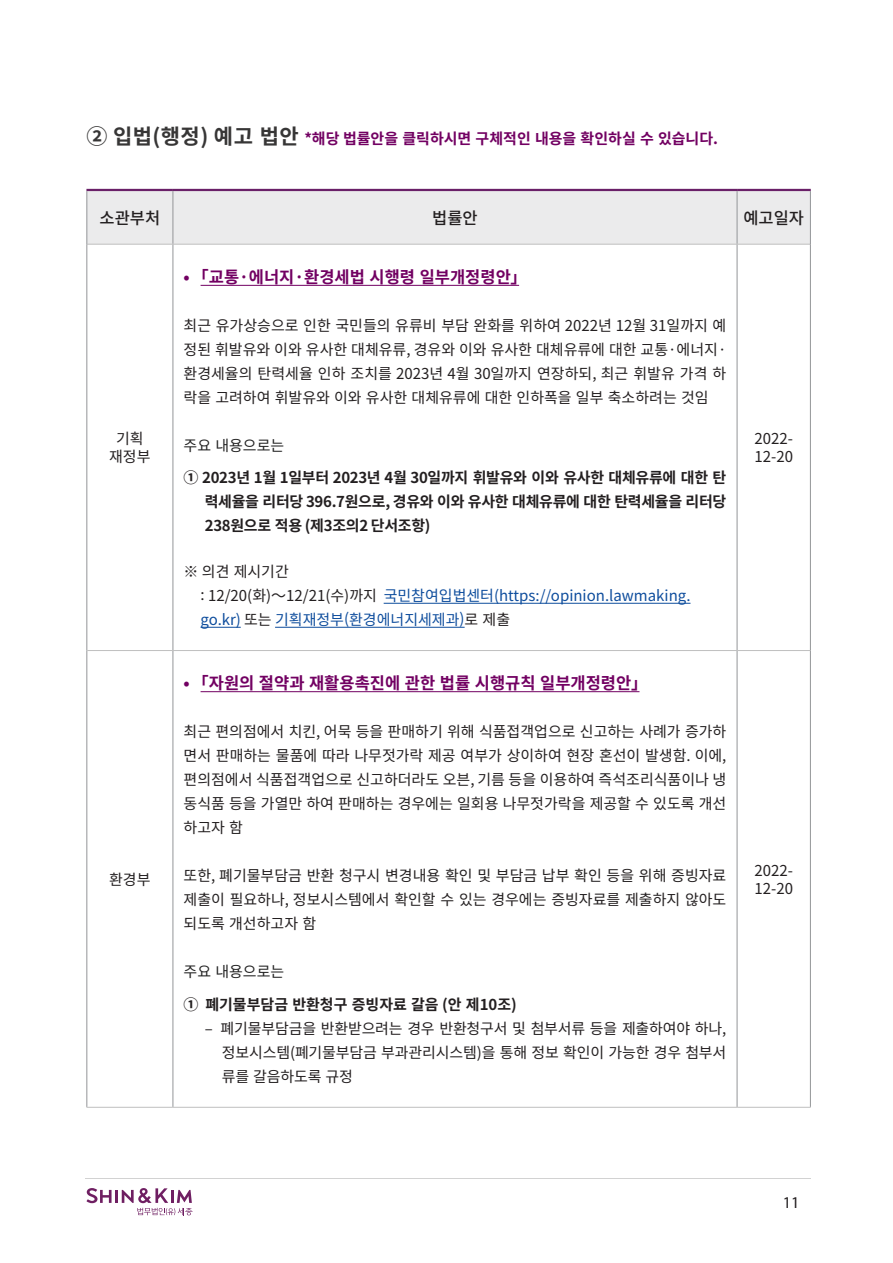
<style>
.page{position:relative;width:893px;height:1263px;background:#fff}
.page>*{position:absolute;margin:0;border:0;box-sizing:border-box;transform-origin:0 0}
.t1{font:700 16.5px "Noto Sans CJ Kkr";color:#720062}
.t2{font:500 16.5px "Noto Sans CJ Kkr";color:#231f20}
.t3{font:16.5px "Myriad Pro";color:#231f20}
.t4{font:15px/24px "Noto Sans CJ Kkr";color:#231f20;text-align:justify}
.t5{font:700 15px/24px "Noto Sans CJ Kkr";letter-spacing:-.02em;color:#231f20;text-align:justify}
.t6{font:15px/24px "Noto Sans CJ Kkr";color:#0e4d9d}
.t7{font:700 15px "Noto Sans CJ Kkr";color:#720062}
.t8{font:700 15px "Noto Sans CJ Kkr";color:#231f20}
.t9{font:15px "Noto Sans CJ Kkr";color:#222}
.s1{font-size:21px;color:#373636}
.s2{color:#231f20}
</style>
<div class="page">
<svg style="left:86px;top:1188px;width:107px;height:27px"></svg>
<hr style="left:85px;top:1178px;width:726px;height:1px;background:#d2d2d2">
<div style="left:87px;top:191px;width:723px;height:53px;background:#ebebec"></div>
<hr style="left:86px;top:189px;width:87px;height:2px;background:#6a2068">
<hr style="left:173px;top:189px;width:564px;height:2px;background:#6a2068">
<hr style="left:737px;top:189px;width:74px;height:2px;background:#6a2068">
<hr style="left:86px;top:191px;width:1px;height:53px;background:#939598">
<hr style="left:173px;top:191px;width:1px;height:53px;background:#939598">
<hr style="left:737px;top:191px;width:1px;height:53px;background:#939598">
<hr style="left:810px;top:191px;width:1px;height:53px;background:#939598">
<hr style="left:87px;top:244px;width:86px;height:1px;background:#bfbfbf">
<hr style="left:173px;top:244px;width:564px;height:1px;background:#bfbfbf">
<hr style="left:737px;top:244px;width:73px;height:1px;background:#bfbfbf">
<hr style="left:86px;top:244px;width:1px;height:406px;background:#939598">
<hr style="left:173px;top:245px;width:1px;height:405px;background:#939598">
<hr style="left:737px;top:245px;width:1px;height:405px;background:#939598">
<hr style="left:810px;top:244px;width:1px;height:406px;background:#939598">
<hr style="left:86px;top:650px;width:1px;height:457px;background:#939598">
<hr style="left:173px;top:651px;width:1px;height:456px;background:#939598">
<hr style="left:737px;top:651px;width:1px;height:456px;background:#939598">
<hr style="left:810px;top:650px;width:1px;height:457px;background:#939598">
<hr style="left:87px;top:650px;width:86px;height:1px;background:#bfbfbf">
<hr style="left:173px;top:650px;width:564px;height:1px;background:#bfbfbf">
<hr style="left:737px;top:650px;width:73px;height:1px;background:#bfbfbf">
<hr style="left:86px;top:1107px;width:87px;height:1px;background:#bfbfbf">
<hr style="left:173px;top:1107px;width:564px;height:1px;background:#bfbfbf">
<hr style="left:737px;top:1107px;width:74px;height:1px;background:#bfbfbf">
<hr style="left:201px;top:285px;width:318px;height:1px;background:#720062">
<hr style="left:384px;top:603px;width:306px;height:1px;background:#0e4d9d">
<hr style="left:201px;top:627px;width:40px;height:1px;background:#0e4d9d">
<hr style="left:275px;top:627px;width:190px;height:1px;background:#0e4d9d">
<hr style="left:201px;top:691px;width:438px;height:1px;background:#720062">
<p class="t7" style="left:86px;top:130px;width:633px"><span class="s1">② 입법(행정) 예고 법안</span> *해당 법률안을 클릭하시면 구체적인 내용을 확인하실 수 있습니다.</p>
<p class="t2" style="left:100px;top:208px;width:62px">소관부처</p>
<p class="t2" style="left:432px;top:208px;width:47px">법률안</p>
<p class="t2" style="left:743px;top:208px;width:62px">예고일자</p>
<p class="t4" style="left:116px;top:427px;width:29px">기획</p>
<p class="t4" style="left:109px;top:445px;width:43px">재정부</p>
<p class="t4" style="left:109px;top:868px;width:43px">환경부</p>
<p class="t1" style="left:184px;top:267px;width:345px">• ｢교통·에너지·환경세법 시행령 일부개정령안」</p>
<p class="t4" style="left:184px;top:314px;width:544px">최근 유가상승으로 인한 국민들의 유류비 부담 완화를 위하여 2022년 12월 31일까지 예 정된 휘발유와 이와 유사한 대체유류, 경유와 이와 유사한 대체유류에 대한 교통·에너지· 환경세율의 탄력세율 인하 조치를 2023년 4월 30일까지 연장하되, 최근 휘발유 가격 하 락을 고려하여 휘발유와 이와 유사한 대체유류에 대한 인하폭을 일부 축소하려는 것임</p>
<p class="t9" style="left:184px;top:437px;width:102px">주요 내용으로는</p>
<p class="t5" style="left:205px;top:466px;width:523px;text-indent:-21px">① 2023년 1월 1일부터 2023년 4월 30일까지 휘발유와 이와 유사한 대체유류에 대한 탄 력세율을 리터당 396.7원으로, 경유와 이와 유사한 대체유류에 대한 탄력세율을 리터당 238원으로 적용 (제3조의2 단서조항)</p>
<p class="t4" style="left:184px;top:560px;width:107px">※ 의견 제시기간</p>
<p class="t6" style="left:201px;top:584px;width:491px"><span class="s2">: 12/20(화)～12/21(수)까지</span> 국민참여입법센터(https://opinion.lawmaking. go.kr) <span class="s2">또는</span> 기획재정부(환경에너지세제과)<span class="s2">로 제출</span></p>
<p class="t1" style="left:184px;top:674px;width:465px">• ｢자원의 절약과 재활용촉진에 관한 법률 시행규칙 일부개정령안」</p>
<p class="t4" style="left:184px;top:720px;width:544px">최근 편의점에서 치킨, 어묵 등을 판매하기 위해 식품접객업으로 신고하는 사례가 증가하 면서 판매하는 물품에 따라 나무젓가락 제공 여부가 상이하여 현장 혼선이 발생함. 이에, 편의점에서 식품접객업으로 신고하더라도 오븐, 기름 등을 이용하여 즉석조리식품이나 냉 동식품 등을 가열만 하여 판매하는 경우에는 일회용 나무젓가락을 제공할 수 있도록 개선 하고자 함</p>
<p class="t4" style="left:184px;top:864px;width:544px">또한, 폐기물부담금 반환 청구시 변경내용 확인 및 부담금 납부 확인 등을 위해 증빙자료 제출이 필요하나, 정보시스템에서 확인할 수 있는 경우에는 증빙자료를 제출하지 않아도 되도록 개선하고자 함</p>
<p class="t9" style="left:184px;top:963px;width:102px">주요 내용으로는</p>
<p class="t8" style="left:184px;top:996px;width:335px">① 폐기물부담금 반환청구 증빙자료 갈음 (안 제10조)</p>
<p class="t4" style="left:222px;top:1016px;width:506px;text-indent:-17px">– 폐기물부담금을 반환받으려는 경우 반환청구서 및 첨부서류 등을 제출하여야 하나, 정보시스템(폐기물부담금 부과관리시스템)을 통해 정보 확인이 가능한 경우 첨부서 류를 갈음하도록 규정</p>
<p class="t4" style="left:754px;top:427px;width:40px">2022-</p>
<p class="t4" style="left:754px;top:445px;width:40px">12-20</p>
<p class="t4" style="left:754px;top:859px;width:40px">2022-</p>
<p class="t4" style="left:754px;top:877px;width:40px">12-20</p>
<p class="t3" style="left:783px;top:1192px;width:18px">11</p>
</div>
